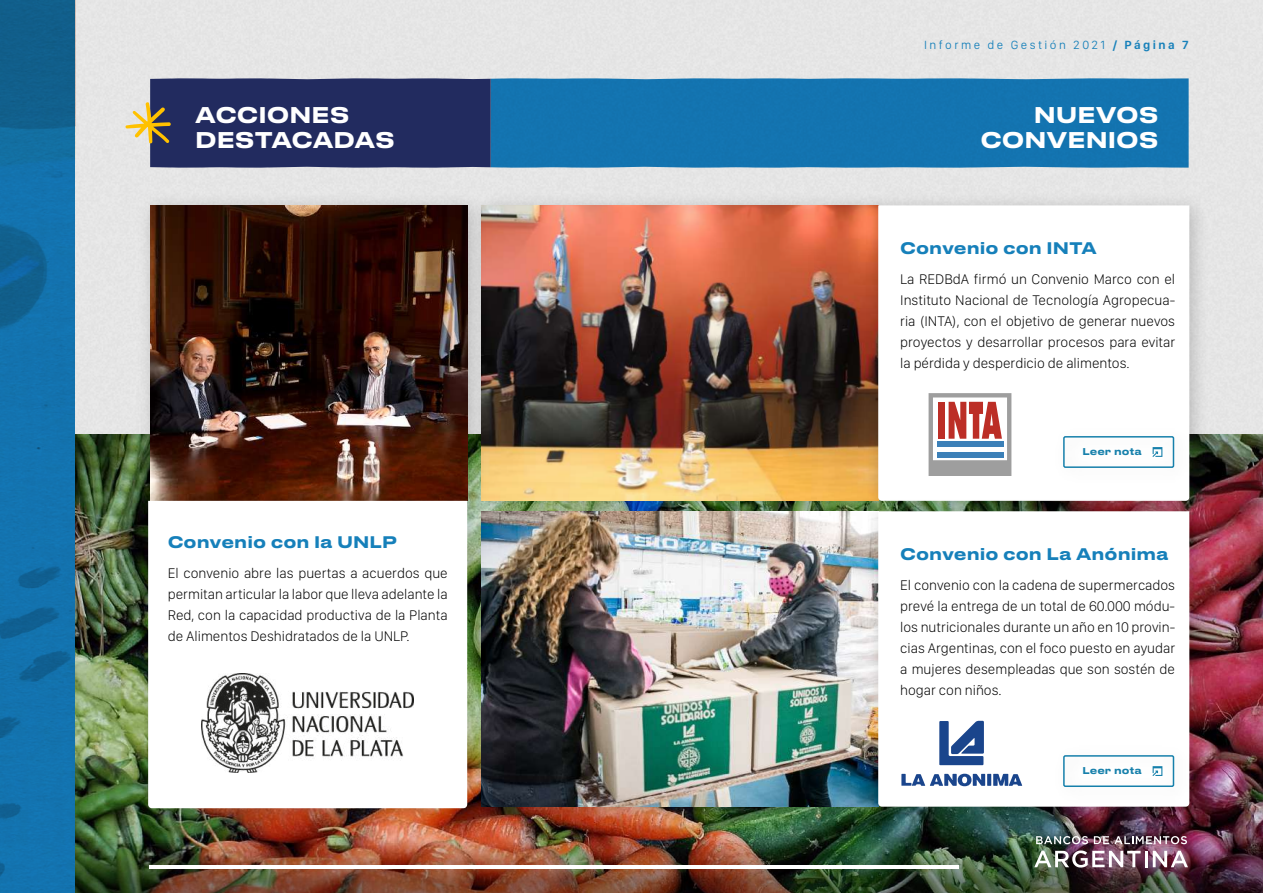
<style>
.page{position:relative;width:1263px;height:893px;background:#fff}
.page>*{position:absolute;margin:0;border:0;box-sizing:border-box;transform-origin:0 0}
.t1{font:500 21.45px/25px "Druk Text Wide";color:#fff}
.t2{font:500 15.75px "Druk Text Wide";color:#1680ba}
.t3{font:100 14.55px/21px "SF Compact Display";color:#000;text-align:justify}
.t4{font:300 12.3px "SF Compact Display";letter-spacing:.2em;color:#1680ba}
.t5{font:500 9.3px "Druk Text Wide";color:#1680ab}
.s1{font-weight:600}
</style>
<div class="page">
<div style="left:75px;top:0;width:1188px;height:435px;background:#e6e6e6"></div>
<img style="left:75px;top:435px;width:1188px;height:326px">
<img style="left:75px;top:761px;width:1188px;height:132px">
<svg style="left:1034px;top:850px;width:106px;height:17px"></svg>
<hr style="left:1144px;top:851px;width:3px;height:16px;background:#fff">
<svg style="left:1153px;top:851px;width:35px;height:16px"></svg>
<svg style="left:1036px;top:836px;width:52px;height:8px"></svg>
<svg style="left:1094px;top:836px;width:93px;height:8px"></svg>
<svg style="left:0;top:0;width:75px;height:893px;background:#126da6"></svg>
<hr style="left:149px;top:865px;width:810px;height:3px;background:#fff">
<img style="left:494px;top:186px;width:364px;height:19px">
<img style="left:494px;top:205px;width:364px;height:287px">
<img style="left:494px;top:492px;width:364px;height:340px">
<img style="left:494px;top:511px;width:364px;height:296px">
<img style="left:130px;top:186px;width:364px;height:295px">
<img style="left:150px;top:205px;width:317px;height:276px">
<img style="left:858px;top:186px;width:357px;height:306px">
<svg style="left:878px;top:205px;width:311px;height:287px"></svg>
<img style="left:858px;top:492px;width:357px;height:342px">
<svg style="left:878px;top:511px;width:311px;height:296px"></svg>
<img style="left:128px;top:481px;width:366px;height:353px">
<svg style="left:148px;top:501px;width:319px;height:307px"></svg>
<svg style="left:928px;top:393px;width:83px;height:83px"></svg>
<img style="left:1042px;top:416px;width:158px;height:78px">
<div style="left:1063px;top:436px;width:111px;height:32px;border:2px solid #1680ab;border-radius:2px"></div>
<svg style="left:1152px;top:447px;width:10px;height:10px"></svg>
<img style="left:1042px;top:735px;width:158px;height:78px">
<div style="left:1063px;top:755px;width:111px;height:32px;border:2px solid #1680ab;border-radius:2px"></div>
<svg style="left:1152px;top:766px;width:10px;height:10px"></svg>
<div style="left:491px;top:78px;width:697px;height:90px;background:#1374b0"></div>
<svg style="left:125px;top:78px;width:366px;height:90px;background:#343b67"></svg>
<img style="left:202px;top:673px;width:212px;height:99px">
<svg style="left:939px;top:721px;width:45px;height:44px"></svg>
<svg style="left:901px;top:774px;width:84px;height:12px"></svg>
<svg style="left:987px;top:774px;width:4px;height:12px"></svg>
<svg style="left:993px;top:774px;width:29px;height:12px"></svg>
<p class="t4" style="left:924px;top:36px;width:266px">Informe de Gestión 2021 <span class="s1">/ Página 7</span></p>
<h1 class="t1" style="left:195px;top:100px;width:201px">ACCIONES<br>DESTACADAS</h1>
<h1 class="t1" style="left:980px;top:100px;width:180px;text-align:right">NUEVOS<br>CONVENIOS</h1>
<p class="t2" style="left:900px;top:235px;width:198px">Convenio con INTA</p>
<p class="t3" style="left:900px;top:268px;width:276px">La REDBdA firmó un Convenio Marco con el Instituto Nacional de Tecnología Agropecua&shy;ria (INTA), con el objetivo de generar nuevos proyectos y desarrollar procesos para evitar la pérdida y desperdicio de alimentos.</p>
<p class="t2" style="left:168px;top:528px;width:231px">Convenio con Ia UNLP</p>
<p class="t3" style="left:168px;top:562px;width:281px">El convenio abre las puertas a acuerdos que permitan articular la labor que lleva adelante la Red, con la capacidad productiva de la Planta de Alimentos Deshidratados de la UNLP.</p>
<p class="t5" style="left:1082px;top:443px;width:61px">Leer nota</p>
<p class="t2" style="left:900px;top:540px;width:270px">Convenio con La Anónima</p>
<p class="t3" style="left:900px;top:574px;width:276px">El convenio con la cadena de supermercados prevé la entrega de un total de 60.000 módu&shy;los nutricionales durante un año en 10 provin&shy;cias Argentinas, con el foco puesto en ayudar a mujeres desempleadas que son sostén de hogar con niños.</p>
<p class="t5" style="left:1082px;top:762px;width:61px">Leer nota</p>
</div>
